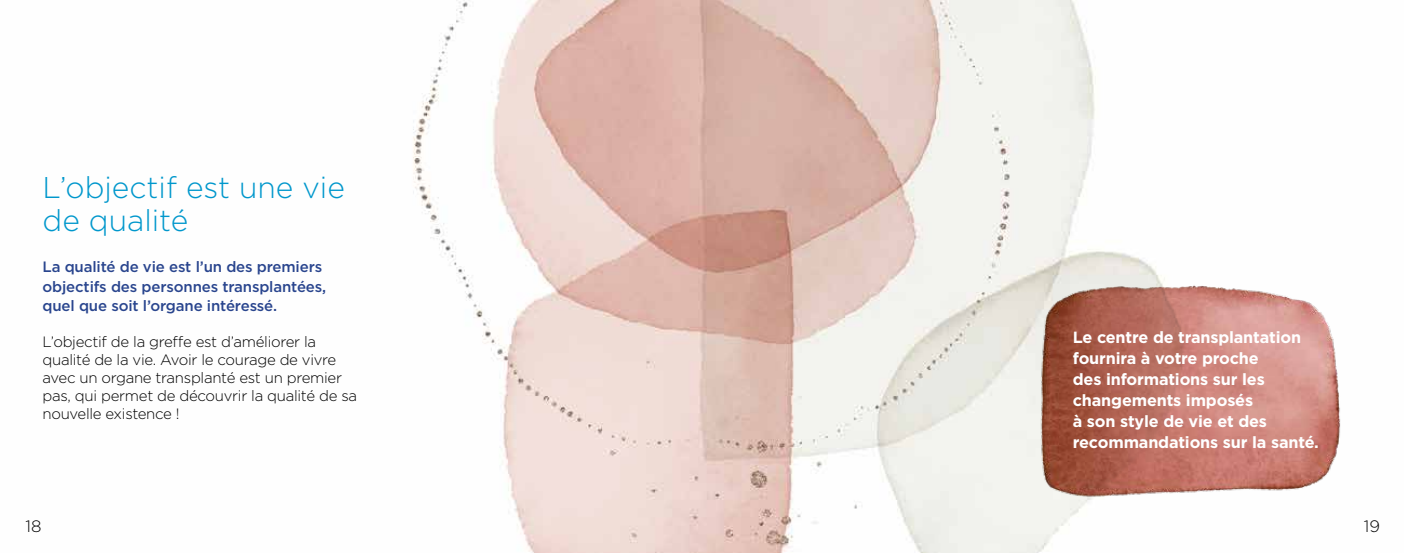
<style>
.page{position:relative;width:1404px;height:553px;background:#fff}
.page>*{position:absolute;margin:0;border:0;box-sizing:border-box;transform-origin:0 0}
.t1{font:300 30px/33px "Gotham";color:#0097cc}
.t2{font:300 16.5px "Gotham";color:#000}
.t3{font:700 16.2px/21px "Gotham";letter-spacing:-.01em;color:#fff}
.t4{font:300 15px/18px "Gotham";letter-spacing:-.02em;color:#000}
.t5{font:500 15px/19.5px "Gotham";letter-spacing:-.01em;color:#29458e}
</style>
<div class="page">
<img style="left:413px;top:0;width:743px;height:553px">
<img style="left:1033px;top:272px;width:308px;height:242px">
<h1 class="t1" style="left:43px;top:170px;width:304px">L’objectif est une vie de qualité</h1>
<p class="t5" style="left:43px;top:257px;width:285px">La qualité de vie est l’un des premiers objectifs des personnes transplantées, quel que soit l’organe intéressé.</p>
<p class="t4" style="left:43px;top:332px;width:316px">L’objectif de la greffe est d’améliorer la qualité de la vie. Avoir le courage de vivre avec un organe transplanté est un premier pas, qui permet de découvrir la qualité de sa nouvelle existence !</p>
<p class="t3" style="left:1072px;top:327px;width:247px">Le centre de transplantation fournira à votre proche<br>des informations sur les changements imposés<br>à son style de vie et des recommandations sur la santé.</p>
<p class="t2" style="left:26px;top:516px;width:17px">18</p>
<p class="t2" style="left:1363px;top:516px;width:18px">19</p>
</div>
